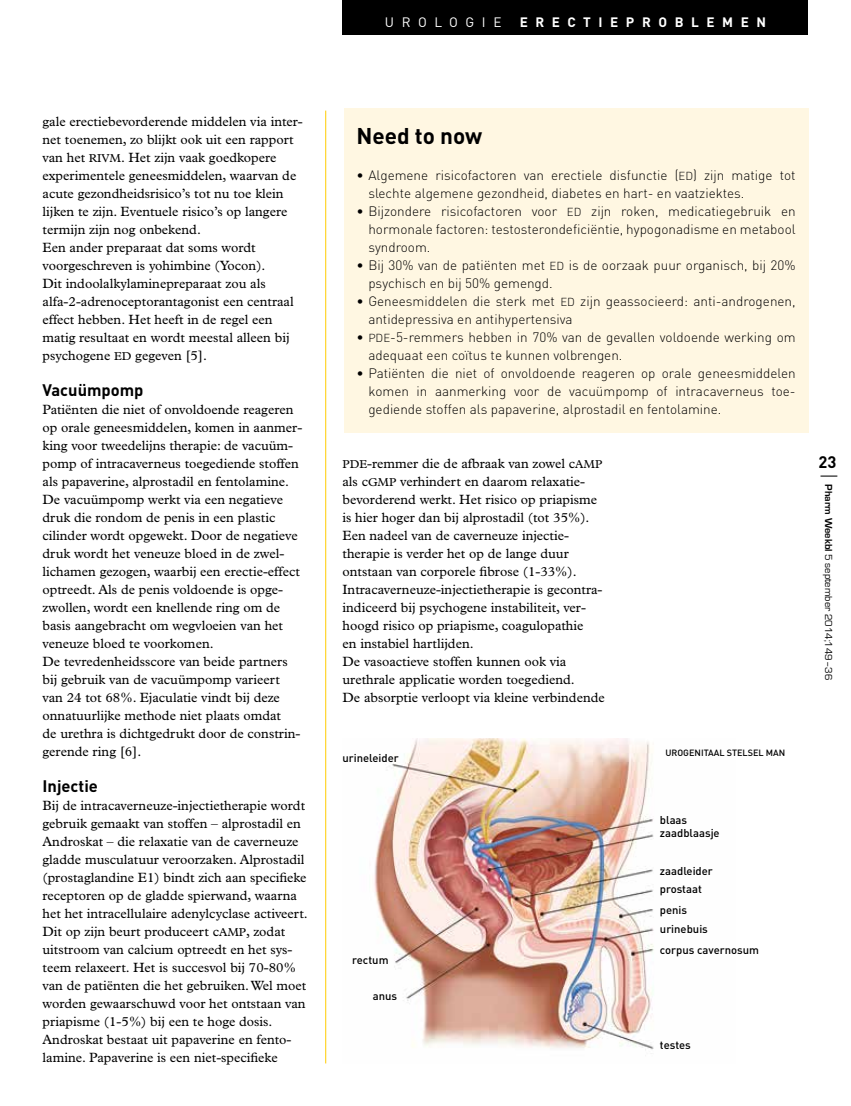
<style>
.page{position:relative;width:851px;height:1106px;background:#fff}
.page>*{position:absolute;margin:0;border:0;box-sizing:border-box;transform-origin:0 0}
.t1{font:700 22.5px "DIN";color:#000}
.t2{font:700 16.5px "DIN";color:#000}
.t3{font:13.5px/18px "Plantin Std";color:#000}
.t4{font:300 13.5px/18px "DIN";color:#000}
.t5{font:700 13.5px "DIN";letter-spacing:.56em;color:#fff}
.t6{font:13.5px "DIN";letter-spacing:.56em;color:#fff}
.t7{font:500 11.25px/13.5px "DIN";color:#000}
.t8{font:10.5px "Eurostile";color:#000}
.t9{font:500 9px "DIN";color:#000}
.s1{font-family:"Plantin Std SC850";font-size:11.55px}
.s2{font-family:"DIN Light SC850";font-weight:400;font-size:11.55px}
.s3{font-family:"DIN Light SC850";font-weight:400}
.s4{font-family:"DIN";font-weight:300;font-size:19.5px}
.s5{font-weight:700}
</style>
<div class="page">
<div style="left:343px;top:108px;width:465px;height:324px;background:#fff7e2"></div>
<img style="left:374px;top:738px;width:280px;height:312px">
<div style="left:342px;top:0;width:466px;height:34px;background:#000"></div>
<hr style="left:325px;top:111px;width:1px;height:952px;background:#fc0">
<p class="t3" style="left:43px;top:113px;width:262px">gale erectiebevorderende middelen via inter&shy;net toenemen, zo blijkt ook uit een rapport van het <span class="s1">RIVM</span>. Het zijn vaak goedkopere experimentele geneesmiddelen, waarvan de acute gezondheidsrisico’s tot nu toe klein lijken te zijn. Eventuele risico’s op langere termijn zijn nog onbekend.<br>Een ander preparaat dat soms wordt voorgeschreven is yohimbine (Yocon).<br>Dit indoolalkylaminepreparaat zou als alfa-2-adrenoceptorantagonist een centraal effect hebben. Het heeft in de regel een matig resultaat en wordt meestal alleen bij psychogene <span class="s1">ED</span> gegeven [5].</p>
<p class="t2" style="left:43px;top:379px;width:102px">Vacuümpomp</p>
<p class="t3" style="left:43px;top:401px;width:261px">Patiënten die niet of onvoldoende reageren op orale geneesmiddelen, komen in aanmer&shy;king voor tweedelijns therapie: de vacuüm&shy;pomp of intracaverneus toegediende stoffen als papaverine, alprostadil en fentolamine.<br>De vacuümpomp werkt via een negatieve druk die rondom de penis in een plastic cilinder wordt opgewekt. Door de negatieve druk wordt het veneuze bloed in de zwel&shy;lichamen gezogen, waarbij een erectie-effect optreedt. Als de penis voldoende is opge&shy;zwollen, wordt een knellende ring om de basis aangebracht om wegvloeien van het veneuze bloed te voorkomen.<br>De tevredenheidsscore van beide partners bij gebruik van de vacuümpomp varieert van 24 tot 68%. Ejaculatie vindt bij deze onnatuurlijke methode niet plaats omdat<br>de urethra is dichtgedrukt door de constrin&shy;gerende ring [6].</p>
<p class="t2" style="left:43px;top:775px;width:57px">Injectie</p>
<p class="t3" style="left:43px;top:797px;width:267px">Bij de intracaverneuze-injectietherapie wordt gebruik gemaakt van stoffen – alprostadil en Androskat – die relaxatie van de caverneuze gladde musculatuur veroorzaken. Alprostadil (prostaglandine E1) bindt zich aan specifieke receptoren op de gladde spierwand, waarna het het intracellulaire adenylcyclase activeert.<br>Dit op zijn beurt produceert c<span class="s1">AMP</span>, zodat uitstroom van calcium optreedt en het sys&shy;teem relaxeert. Het is succesvol bij 70-80% van de patiënten die het gebruiken. Wel moet worden gewaarschuwd voor het ontstaan van priapisme (1-5%) bij een te hoge dosis.<br>Androskat bestaat uit papaverine en fento&shy;lamine. Papaverine is een niet-specifieke</p>
<p class="t6" style="left:385px;top:14px;width:118px">UROLOGIE</p>
<p class="t5" style="left:519px;top:13px;width:248px">ERECTIEPROBLEMEN</p>
<h1 class="t1" style="left:356px;top:121px;width:127px">Need to now</h1>
<p class="t4" style="left:368px;top:166px;width:429px;text-indent:-12px">• Algemene risicofactoren van erectiele disfunctie (<span class="s2">ED</span><span class="s3">)</span> zijn matige tot slechte algemene gezondheid, diabetes en hart- en vaatziektes.</p>
<p class="t4" style="left:368px;top:202px;width:429px;text-align:justify;text-indent:-12px">• Bijzondere risicofactoren voor <span class="s2">ED</span> zijn roken, medicatiegebruik en hormonale factoren: testosterondeficiëntie, hypogonadisme en metabool syndroom.</p>
<p class="t4" style="left:368px;top:256px;width:429px;text-indent:-12px">• Bij 30% van de patiënten met <span class="s2">ED</span> is de oorzaak puur organisch, bij 20% psychisch en bij 50% gemengd.</p>
<p class="t4" style="left:368px;top:292px;width:429px;text-indent:-12px">• Geneesmiddelen die sterk met <span class="s2">ED</span> zijn geassocieerd: anti-androgenen, antidepressiva en antihypertensiva</p>
<p class="t4" style="left:368px;top:328px;width:429px;text-indent:-12px">• <span class="s2">PDE</span>-5-remmers hebben in 70% van de gevallen voldoende werking om adequaat een coïtus te kunnen volbrengen.</p>
<p class="t4" style="left:368px;top:364px;width:429px;text-indent:-12px">• Patiënten die niet of onvoldoende reageren op orale geneesmiddelen komen in aanmerking voor de vacuümpomp of intracaverneus toe&shy;gediende stoffen als papaverine, alprostadil en fentolamine.</p>
<p class="t3" style="left:342px;top:455px;width:264px"><span class="s1">PDE</span>-remmer die de afbraak van zowel c<span class="s1">AMP </span>als c<span class="s1">GMP</span> verhindert en daarom relaxatie&shy;bevorderend werkt. Het risico op priapisme is hier hoger dan bij alprostadil (tot 35%).<br>Een nadeel van de caverneuze injectie&shy;therapie is verder het op de lange duur ontstaan van corporele fibrose (1-33%).<br>Intracaverneuze-injectietherapie is gecontra&shy;ïndiceerd bij psychogene instabiliteit, ver&shy;hoogd risico op priapisme, coagulopathie<br>en instabiel hartlijden.<br>De vasoactieve stoffen kunnen ook via urethrale applicatie worden toegediend.<br>De absorptie verloopt via kleine verbindende</p>
<p class="t7" style="left:342px;top:751px;width:58px">urineleider</p>
<p class="t7" style="left:352px;top:952px;width:38px">rectum</p>
<p class="t7" style="left:372px;top:988px;width:26px">anus</p>
<p class="t9" style="left:665px;top:747px;width:121px">UROGENITAAL STELSEL MAN</p>
<p class="t7" style="left:659px;top:812px;width:61px">blaas zaadblaasje</p>
<p class="t7" style="left:659px;top:861px;width:54px;line-height:18px">zaadleider prostaat</p>
<p class="t7" style="left:659px;top:899px;width:49px;line-height:19.5px">penis urinebuis</p>
<p class="t7" style="left:659px;top:943px;width:101px">corpus cavernosum</p>
<p class="t7" style="left:659px;top:1037px;width:32px">testes</p>
<p class="t2" style="left:818px;top:451px;width:19px">23</p>
<p class="t8" style="left:834px;top:473px;width:208px;rotate:90deg"><span class="s4">|</span> <span class="s5">Pharm Weekbl</span> 5 september 2014;149–36</p>
</div>
